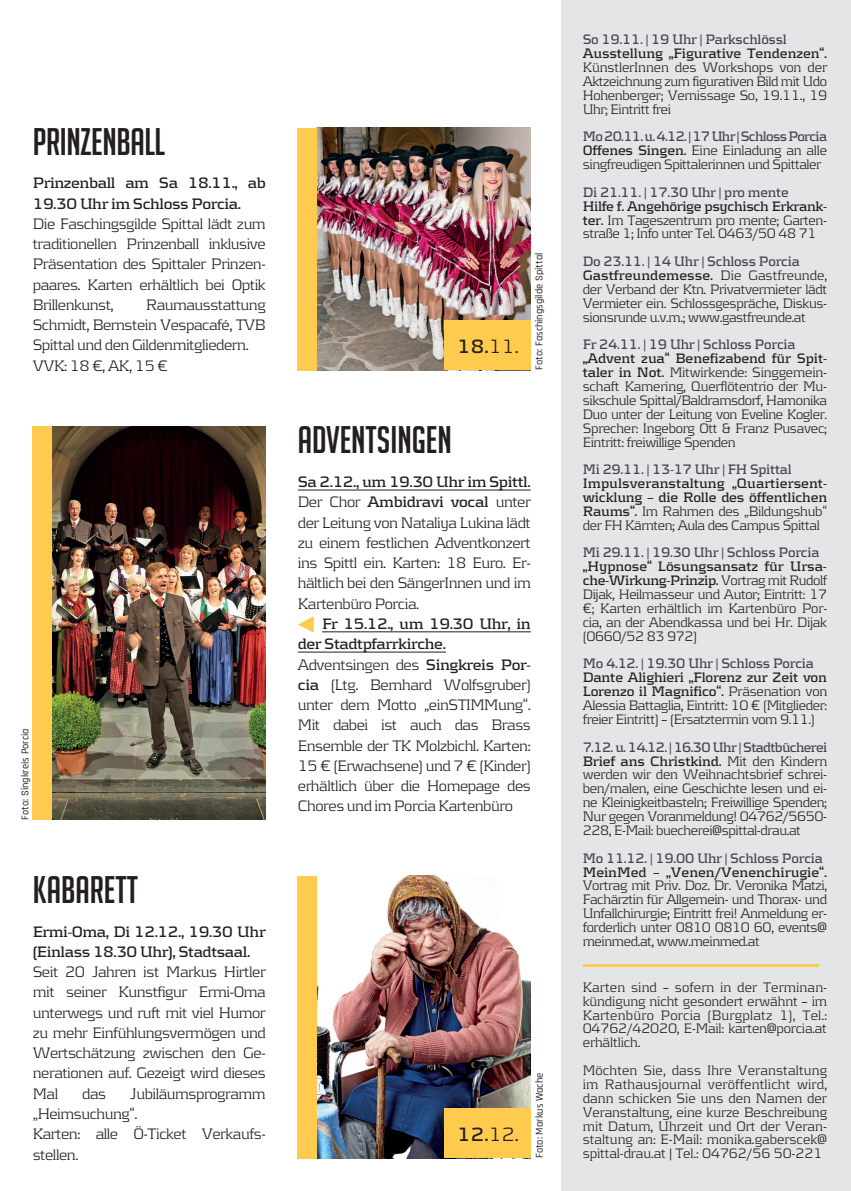
<style>
.page{position:relative;width:851px;height:1191px;background:#fff}
.page>*{position:absolute;margin:0;border:0;box-sizing:border-box;transform-origin:0 0}
.t1{font:37.5px "Big Noodle Titling";color:#231f20}
.t2{font:700 19.95px "Kontrapunkt";color:#231f20}
.t3{font:300 15.75px/20.2px "Kontrapunkt";letter-spacing:-.03em;color:#231f20;text-align:justify}
.t4{font:700 15.75px/20.2px "Kontrapunkt";letter-spacing:-.03em;color:#231f20}
.t5{font:300 14.25px/13.8px "Kontrapunkt";letter-spacing:-.03em;color:#231f20;text-align:justify}
.t6{font:700 14.25px "Kontrapunkt";letter-spacing:-.02em;color:#43454a;scale:.95 1}
.t7{font:700 14.25px/13.8px "Kontrapunkt";letter-spacing:-.01em;color:#231f20;text-align:justify}
.t8{font:500 10.5px "Rajdhani";color:#231f20}
.s1{font-weight:300}
.s2{font-weight:700}
.s3{font-weight:700;color:#43454a}
</style>
<div class="page">
<img style="left:52px;top:426px;width:214px;height:393px">
<img style="left:317px;top:128px;width:214px;height:242px">
<div style="left:33px;top:426px;width:19px;height:393px;background:#fecb4e"></div>
<div style="left:298px;top:128px;width:19px;height:242px;background:#fecb4e"></div>
<hr style="left:298px;top:489px;width:232px;height:1px;background:#231f20">
<hr style="left:322px;top:631px;width:209px;height:1px;background:#231f20">
<hr style="left:298px;top:651px;width:148px;height:1px;background:#231f20">
<div style="left:562px;top:0;width:288px;height:1191px;background:#e4e5e7"></div>
<hr style="left:582px;top:964px;width:236px;height:2px;background:#fecb4e">
<div style="left:444px;top:320px;width:87px;height:50px;background:#fecb4e"></div>
<img style="left:317px;top:876px;width:214px;height:282px">
<div style="left:298px;top:876px;width:19px;height:282px;background:#fecb4e"></div>
<div style="left:444px;top:1108px;width:87px;height:50px;background:#fecb4e"></div>
<svg style="left:298px;top:616px;width:16px;height:16px"></svg>
<h1 class="t1" style="left:33px;top:121px;width:134px">PRINZENBALL</h1>
<p class="t4" style="left:33px;top:173px;width:234px">Prinzenball am Sa 18.11., ab<br>19.30 Uhr im Schloss Porcia.</p>
<p class="t3" style="left:33px;top:213px;width:234px">Die Faschingsgilde Spittal lädt zum traditionellen Prinzenball inklusive Präsentation des Spittaler Prinzen&shy;paares. Karten erhältlich bei Optik Brillenkunst,</p>
<p class="t3" style="left:33px;top:294px;width:234px;text-align:left;text-indent:113px">Raumausstattung<br>Schmidt, Bernstein Vespacafé, TVB<br>Spittal und den Gildenmitgliedern.<br>VVK: 18 €, AK, 15 €</p>
<p class="t8" style="left:19px;top:819px;width:93px;rotate:-90deg">Foto: Singkreis Porcia</p>
<h1 class="t1" style="left:33px;top:869px;width:107px">KABARETT</h1>
<p class="t4" style="left:33px;top:921px;width:234px">Ermi-Oma, Di 12.12., 19.30 Uhr (Einlass 18.30 Uhr), Stadtsaal.</p>
<p class="t3" style="left:33px;top:961px;width:234px">Seit 20 Jahren ist Markus Hirtler mit seiner Kunstfigur Ermi-Oma unterwegs und ruft mit viel Humor zu mehr Einfühlungsvermögen und Wertschätzung zwischen den Ge&shy;nerationen auf. Gezeigt wird dieses Mal</p>
<p class="t3" style="left:33px;top:1083px;width:234px;text-align:left;text-indent:97px">Jubiläumsprogramm „Heimsuchung“.<br>Karten: alle Ö-Ticket Verkaufs&shy;stellen.</p>
<p class="t3" style="left:82px;top:1083px;width:25px">das</p>
<h2 class="t2" style="left:457px;top:334px;width:63px">18.<span class="s1">11.</span></h2>
<p class="t8" style="left:533px;top:370px;width:119px;rotate:-90deg">Foto: Faschingsgilde Spittal</p>
<h1 class="t1" style="left:298px;top:420px;width:155px">ADVENTSINGEN</h1>
<p class="t3" style="left:298px;top:471px;width:234px"><span class="s2">Sa 2.12., um 19.30 Uhr im Spittl.<br></span>Der Chor <span class="s2">Ambidravi vocal</span> unter der Leitung von Nataliya Lukina lädt zu einem festlichen Adventkonzert ins Spittl ein. Karten: 18 Euro. Er&shy;hältlich bei den SängerInnen und im Kartenbüro Porcia.</p>
<p class="t3" style="left:298px;top:613px;width:234px;text-align:left;text-indent:24px"><span class="s2">Fr 15.12., um 19.30 Uhr, in der Stadtpfarrkirche.<br></span>Adventsingen des <span class="s2">Singkreis Por&shy;cia</span> (Ltg. Bernhard Wolfsgruber) unter dem Motto „einSTIMMung“.<br>Mit dabei ist auch das Brass<br>Ensemble der TK Molzbichl. Karten:<br>15 € (Erwachsene) und 7 € (Kinder) erhältlich über die Homepage des<br>Chores und im Porcia Kartenbüro</p>
<h2 class="t2" style="left:457px;top:1122px;width:63px">12.<span class="s1">12.</span></h2>
<p class="t8" style="left:533px;top:1158px;width:87px;rotate:-90deg">Foto: Markus Wache</p>
<p class="t6" style="left:582px;top:31px;width:216px">So 19.11. | 19 Uhr | Parkschlössl</p>
<p class="t7" style="left:582px;top:46px;width:246px">Ausstellung „Figurative Tendenzen“.</p>
<p class="t5" style="left:582px;top:60px;width:246px">KünstlerInnen des Workshops von der Aktzeichnung zum figurativen Bild mit Udo Hohenberger; Vernissage So, 19.11., 19<br>Uhr; Eintritt frei</p>
<p class="t5" style="left:582px;top:129px;width:246px"><span class="s3">Mo 20.11. u. 4.12. | 17 Uhr | Schloss Porcia </span><span class="s2">Offenes Singen.</span> Eine Einladung an alle singfreudigen Spittalerinnen und Spittaler</p>
<p class="t6" style="left:582px;top:184px;width:218px">Di 21.11. | 17.30 Uhr | pro mente</p>
<p class="t5" style="left:582px;top:199px;width:246px"><span class="s2">Hilfe f. Angehörige psychisch Erkrank&shy;ter.</span> Im Tageszentrum pro mente; Garten&shy;straße 1; Info unter Tel. 0463/50 48 71</p>
<p class="t5" style="left:582px;top:254px;width:246px;text-align:left"><span class="s3">Do 23.11. | 14 Uhr | Schloss Porcia </span><span class="s2">Gastfreundemesse.</span> Die Gastfreunde, der Verband der Ktn. Privatvermieter lädt Vermieter ein. Schlossgespräche, Diskus&shy;sionsrunde u.v.m.; www.gastfreunde.at</p>
<p class="t6" style="left:582px;top:336px;width:225px">Fr 24.11. | 19 Uhr | Schloss Porcia</p>
<p class="t5" style="left:582px;top:351px;width:246px"><span class="s2">„Advent zua“ Benefizabend für Spit&shy;taler in Not.</span> Mitwirkende: Singgemein&shy;schaft Kamering, Querflötentrio der Mu&shy;sikschule Spittal/Baldramsdorf, Hamonika Duo unter der Leitung von Eveline Kogler.<br>Sprecher: Ingeborg Ott &amp; Franz Pusavec; Eintritt: freiwillige Spenden</p>
<p class="t6" style="left:582px;top:461px;width:221px">Mi 29.11. | 13-17 Uhr | FH Spittal</p>
<p class="t7" style="left:582px;top:476px;width:246px">Impulsveranstaltung „Quartiersent&shy;wicklung – die Rolle des öffentlichen Raums“. <span class="s1">Im Rahmen des „Bildungshub“ der FH Kärnten; Aula des Campus Spittal</span></p>
<p class="t6" style="left:582px;top:544px;width:251px">Mi 29.11. | 19.30 Uhr | Schloss Porcia</p>
<p class="t5" style="left:582px;top:559px;width:246px"><span class="s2">„Hypnose“ Lösungsansatz für Ursa&shy;che-Wirkung-Prinzip.</span> Vortrag mit Rudolf Dijak, Heilmasseur und Autor; Eintritt: 17 €; Karten erhältlich im Kartenbüro Por&shy;cia, an der Abendkassa und bei Hr. Dijak (0660/52 83 972)</p>
<p class="t6" style="left:582px;top:655px;width:245px">Mo 4.12. | 19.30 Uhr | Schloss Porcia</p>
<p class="t5" style="left:582px;top:670px;width:246px"><span class="s2">Dante Alighieri „Florenz zur Zeit von Lorenzo il Magnifico“.</span> Präsenation von Alessia Battaglia, Eintritt: 10 € (Mitglieder: freier Eintritt) – (Ersatztermin vom 9.11.)</p>
<p class="t5" style="left:582px;top:739px;width:246px"><span class="s3">7.12. u. 14.12. | 16.30 Uhr | Stadtbücherei </span><span class="s2">Brief ans Christkind.</span> Mit den Kindern werden wir den Weihnachtsbrief schrei&shy;ben/malen, eine Geschichte lesen und ei&shy;ne Kleinigkeitbasteln; Freiwillige Spenden; Nur gegen Voranmeldung! 04762/5650- 228, E-Mail: buecherei@spittal-drau.at</p>
<p class="t6" style="left:582px;top:849px;width:254px">Mo 11.12. | 19.00 Uhr | Schloss Porcia</p>
<p class="t7" style="left:582px;top:864px;width:246px">MeinMed – „Venen/Venenchirugie“.</p>
<p class="t5" style="left:582px;top:878px;width:246px">Vortrag mit Priv. Doz. Dr. Veronika Matzi, Fachärztin für Allgemein- und Thorax- und Unfallchirurgie; Eintritt frei! Anmeldung er&shy;forderlich unter 0810 0810 60, events@ meinmed.at, www.meinmed.at</p>
<p class="t5" style="left:582px;top:979px;width:246px">Karten sind – sofern in der Terminan&shy;kündigung nicht gesondert erwähnt – im Kartenbüro Porcia (Burgplatz 1), Tel.:<br>04762/42020, E-Mail: karten@porcia.at erhältlich.</p>
<p class="t5" style="left:582px;top:1063px;width:246px">Möchten Sie, dass Ihre Veranstaltung im Rathausjournal veröffentlicht wird, dann schicken Sie uns den Namen der Veranstaltung, eine kurze Beschreibung mit Datum, Uhrzeit und Ort der Veran&shy;staltung an: E-Mail: monika.gaberscek@ spittal-drau.at | Tel.: 04762/56 50-221</p>
</div>
